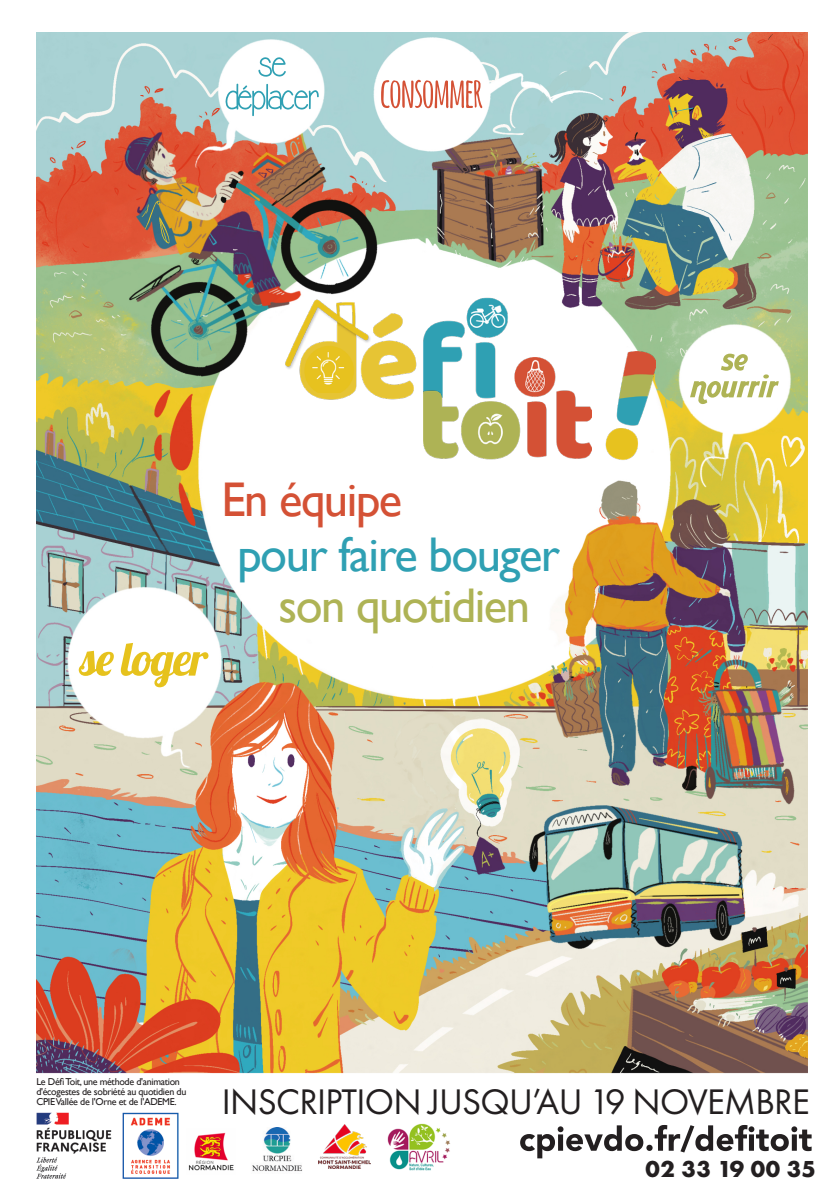
<style>
.page{position:relative;width:840px;height:1191px;background:#fff}
.page>*{position:absolute;margin:0;border:0;box-sizing:border-box;transform-origin:0 0}
.t1{font:48.6px "Gill Sans";letter-spacing:-.03em;color:#2fa0b3}
.t2{font:48.6px "Gill Sans";letter-spacing:-.03em;color:#aeb355}
.t3{font:48.6px "Gill Sans";letter-spacing:-.03em;color:#d45135}
.t4{font:36.8px "Futura PT";letter-spacing:-.02em;color:#231f20}
.t5{font:36px "Futura";letter-spacing:-.03em;color:#231f20}
.t6{font:700 24px "Futura PT";letter-spacing:.02em;color:#231f20}
.t7{font:10px/10px "Gill Sans";letter-spacing:-.03em;color:#231f20}
</style>
<div class="page">
<svg style="left:520px;top:1125px;width:291px;height:33px"></svg>
<img style="left:252px;top:1127px;width:50px;height:44px">
<img style="left:387px;top:1123px;width:63px;height:48px">
<img style="left:319px;top:1124px;width:51px;height:44px">
<img style="left:36px;top:32px;width:770px;height:1041px">
<svg style="left:225px;top:84px;width:93px;height:32px"></svg>
<svg style="left:258px;top:57px;width:28px;height:20px"></svg>
<svg style="left:689px;top:354px;width:89px;height:50px"></svg>
<div style="left:233px;top:283px;width:400px;height:246px;background:#fff;border-radius:50%"></div>
<svg style="left:79px;top:643px;width:129px;height:44px"></svg>
<svg style="left:381px;top:80px;width:101px;height:28px"></svg>
<img style="left:590px;top:352px;width:64px;height:125px">
<img style="left:276px;top:289px;width:248px;height:208px">
<img style="left:423px;top:357px;width:167px;height:138px">
<img style="left:36px;top:1112px;width:143px;height:67px">
<img style="left:188px;top:1132px;width:46px;height:39px">
<p class="t3" style="left:221px;top:470px;width:182px">En équipe</p>
<p class="t1" style="left:237px;top:526px;width:324px">pour faire bouger</p>
<p class="t2" style="left:278px;top:576px;width:253px">son quotidien</p>
<p class="t7" style="left:36px;top:1076px;width:151px">Le Défi Toit, une méthode d'animation d'écogestes de sobriété au quotidien du<br>CPIE Vallée de l'Orne et de l'ADEME.</p>
<h3 class="t5" style="left:210px;top:1074px;width:208px">INSCRIPTION</h3>
<h3 class="t5" style="left:508px;top:1074px;width:302px">U’AU 1<sup>ER</sup> OCTOBRE</h3>
<p class="t4" style="left:222px;top:1079px;width:589px">INSCRIPTION JUSQU’AU 19 NOVEMBRE</p>
<p class="t6" style="left:645px;top:1153px;width:172px">02 33 19 00 35</p>
</div>
